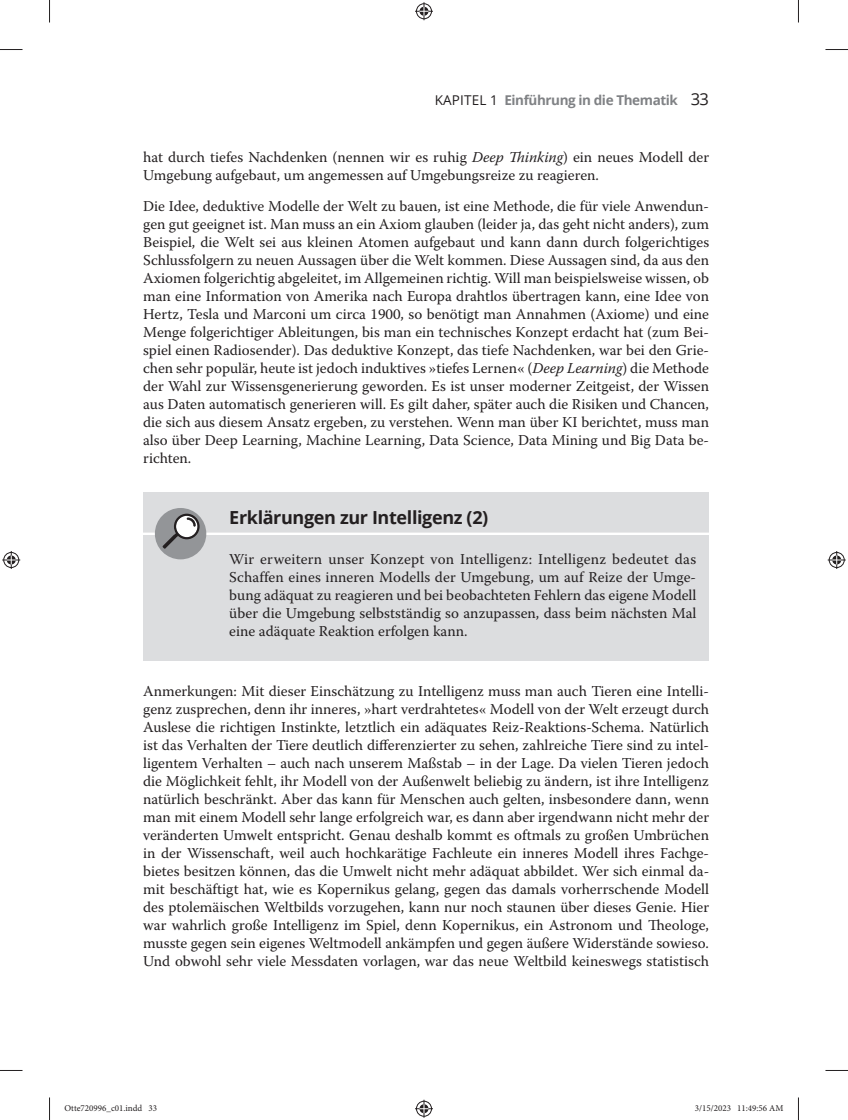
<style>
.page{position:relative;width:848px;height:1120px;background:#fff}
.page>*{position:absolute;margin:0;border:0;box-sizing:border-box;transform-origin:0 0}
.t1{font:700 18px "Open Sans";letter-spacing:-.02em;color:#231f20}
.t2{font:15px/18px "Warnock Pro";color:#231f20;text-align:justify}
.t3{font:700 13.5px "Open Sans";letter-spacing:-.03em;color:#808285}
.t4{font:9px "Minion Pro";color:#231f20}
.s1{font-weight:400;color:#231f20}
.s2{font-weight:400;font-size:16.5px;color:#231f20}
.s3{font-style:italic}
</style>
<div class="page">
<div style="left:143px;top:492px;width:566px;height:57px;background:#dcdddf"></div>
<hr style="left:56px;top:532px;width:653px;height:3px;background:#fff">
<div style="left:143px;top:535px;width:566px;height:125px;background:#dcdddf"></div>
<div style="left:155px;top:508px;width:51px;height:51px;background:#939598;border-radius:50%"></div>
<svg style="left:162px;top:513px;width:37px;height:36px"></svg>
<svg style="left:0;top:49px;width:22px;height:1px"></svg>
<svg style="left:825px;top:49px;width:22px;height:1px"></svg>
<svg style="left:0;top:1070px;width:22px;height:1px"></svg>
<svg style="left:825px;top:1070px;width:22px;height:1px"></svg>
<svg style="left:49px;top:0;width:1px;height:23px"></svg>
<svg style="left:49px;top:1097px;width:1px;height:22px"></svg>
<svg style="left:798px;top:0;width:1px;height:23px"></svg>
<svg style="left:798px;top:1097px;width:1px;height:22px"></svg>
<svg style="left:415px;top:2px;width:18px;height:18px"></svg>
<svg style="left:415px;top:1099px;width:18px;height:18px"></svg>
<svg style="left:2px;top:551px;width:18px;height:18px"></svg>
<svg style="left:827px;top:551px;width:18px;height:18px"></svg>
<p class="t3" style="left:435px;top:90px;width:276px"><span class="s1">KAPITEL 1</span> Einführung in die Thematik <span class="s2">33</span></p>
<p class="t2" style="left:143px;top:148px;width:567px">hat durch tiefes Nachdenken (nennen wir es ruhig <span class="s3">Deep Thinking</span>) ein neues Modell der<br>Umgebung aufgebaut, um angemessen auf Umgebungsreize zu reagieren.</p>
<p class="t2" style="left:143px;top:196px;width:567px">Die Idee, deduktive Modelle der Welt zu bauen, ist eine Methode, die für viele Anwendun&shy;gen gut geeignet ist. Man muss an ein Axiom glauben (leider ja, das geht nicht anders), zum Beispiel, die Welt sei aus kleinen Atomen aufgebaut und kann dann durch folgerichtiges Schlussfolgern zu neuen Aussagen über die Welt kommen. Diese Aussagen sind, da aus den Axiomen folgerichtig abgeleitet, im Allgemeinen richtig. Will man beispielsweise wissen, ob man eine Information von Amerika nach Europa drahtlos übertragen kann, eine Idee von Hertz, Tesla und Marconi um circa 1900, so benötigt man Annahmen (Axiome) und eine Menge folgerichtiger Ableitungen, bis man ein technisches Konzept erdacht hat (zum Bei&shy;spiel einen Radiosender). Das deduktive Konzept, das tiefe Nachdenken, war bei den Grie&shy;chen sehr populär, heute ist jedoch induktives »tiefes Lernen« (<span class="s3">Deep Learning</span>) die Methode der Wahl zur Wissensgenerierung geworden. Es ist unser moderner Zeitgeist, der Wissen aus Daten automatisch generieren will. Es gilt daher, später auch die Risiken und Chancen, die sich aus diesem Ansatz ergeben, zu verstehen. Wenn man über KI berichtet, muss man also über Deep Learning, Machine Learning, Data Science, Data Mining und Big Data be&shy;richten.</p>
<p class="t1" style="left:229px;top:504px;width:260px">Erklärungen zur Intelligenz (2)</p>
<p class="t2" style="left:229px;top:549px;width:468px">Wir erweitern unser Konzept von Intelligenz: Intelligenz bedeutet das Schaffen eines inneren Modells der Umgebung, um auf Reize der Umge&shy;bung adäquat zu reagieren und bei beobachteten Fehlern das eigene Modell über die Umgebung selbstständig so anzupassen, dass beim nächsten Mal eine adäquate Reaktion erfolgen kann.</p>
<p class="t2" style="left:143px;top:681px;width:567px">Anmerkungen: Mit dieser Einschätzung zu Intelligenz muss man auch Tieren eine Intelli&shy;genz zusprechen, denn ihr inneres, »hart verdrahtetes« Modell von der Welt erzeugt durch Auslese die richtigen Instinkte, letztlich ein adäquates Reiz-Reaktions-Schema. Natürlich ist das Verhalten der Tiere deutlich differenzierter zu sehen, zahlreiche Tiere sind zu intel&shy;ligentem Verhalten – auch nach unserem Maßstab – in der Lage. Da vielen Tieren jedoch die Möglichkeit fehlt, ihr Modell von der Außenwelt beliebig zu ändern, ist ihre Intelligenz natürlich beschränkt. Aber das kann für Menschen auch gelten, insbesondere dann, wenn man mit einem Modell sehr lange erfolgreich war, es dann aber irgendwann nicht mehr der veränderten Umwelt entspricht. Genau deshalb kommt es oftmals zu großen Umbrüchen in der Wissenschaft, weil auch hochkarätige Fachleute ein inneres Modell ihres Fachge&shy;bietes besitzen können, das die Umwelt nicht mehr adäquat abbildet. Wer sich einmal da&shy;mit beschäftigt hat, wie es Kopernikus gelang, gegen das damals vorherrschende Modell des ptolemäischen Weltbilds vorzugehen, kann nur noch staunen über dieses Genie. Hier war wahrlich große Intelligenz im Spiel, denn Kopernikus, ein Astronom und Theologe, musste gegen sein eigenes Weltmodell ankämpfen und gegen äußere Widerstände sowieso.<br>Und obwohl sehr viele Messdaten vorlagen, war das neue Weltbild keineswegs statistisch</p>
<p class="t4" style="left:64px;top:1102px;width:94px">Otte720996_c01.indd 33</p>
<p class="t4" style="left:694px;top:1102px;width:90px">3/15/2023 11:49:56 AM</p>
</div>
